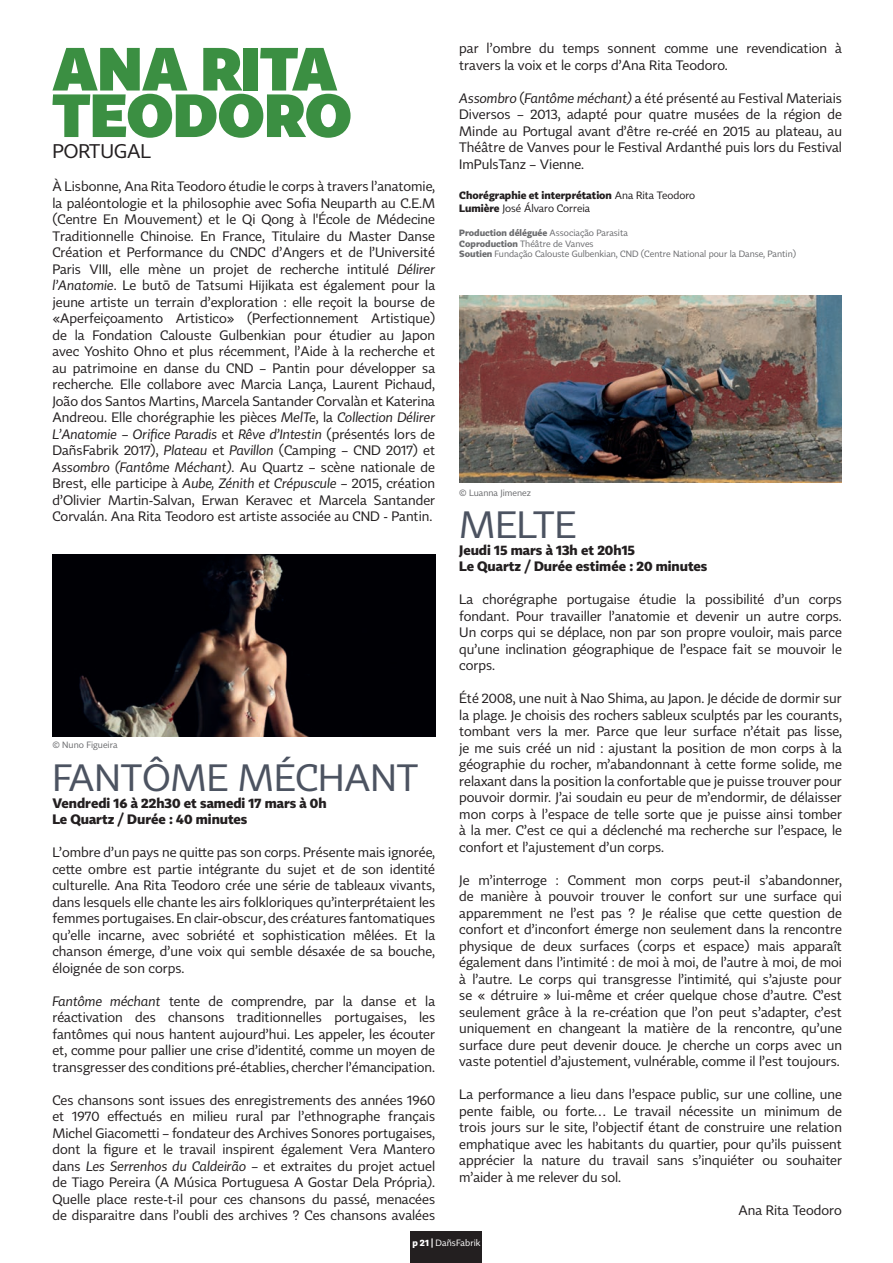
<style>
.page{position:relative;width:893px;height:1263px;background:#fff}
.page>*{position:absolute;margin:0;border:0;box-sizing:border-box;transform-origin:0 0}
.t1{font:900 60px/46.5px "Tabac Sans";color:#3b8f42}
.t2{font:37.5px "Tabac Sans";color:#4c5361}
.t3{font:19.5px "Tabac Sans";color:#231f20}
.t4{font:13.5px/16.5px "Tabac Sans";color:#231f20;text-align:justify}
.t5{font:700 13.5px/16.5px "Tabac Sans";color:#231f20}
.t6{font:700 10.5px/13.5px "Tabac Sans";color:#231f20}
.t7{font:9px/10.5px "Tabac Sans";color:#6c6d70}
.t8{font:9px "Tabac Sans";letter-spacing:.005em;color:#fff}
.s1{font-style:italic}
.s2{font-weight:400}
.s3{font-weight:700}
</style>
<div class="page">
<img style="left:52px;top:555px;width:383px;height:181px">
<img style="left:459px;top:296px;width:383px;height:187px">
<div style="left:410px;top:1231px;width:72px;height:32px;background:#231f20"></div>
<h1 class="t1" style="left:52px;top:46px;width:301px">ANA RITA<br>TEODORO</h1>
<h3 class="t3" style="left:52px;top:139px;width:100px">PORTUGAL</h3>
<p class="t4" style="left:52px;top:178px;width:384px">À Lisbonne, Ana Rita Teodoro étudie le corps à travers l’anatomie, la paléontologie et la philosophie avec Sofia Neuparth au C.E.M (Centre En Mouvement) et le Qi Qong à l'École de Médecine Traditionnelle Chinoise. En France, Titulaire du Master Danse Création et Performance du CNDC d’Angers et de l’Université Paris VIII, elle mène un projet de recherche intitulé <span class="s1">Délirer l’Anatomie</span>. Le butō de Tatsumi Hijikata est également pour la jeune artiste un terrain d’exploration : elle reçoit la bourse de «Aperfeiçoamento Artistico» (Perfectionnement Artistique) de la Fondation Calouste Gulbenkian pour étudier au Japon avec Yoshito Ohno et plus récemment, l’Aide à la recherche et au patrimoine en danse du CND – Pantin pour développer sa recherche. Elle collabore avec Marcia Lança, Laurent Pichaud, João dos Santos Martins, Marcela Santander Corvalàn et Katerina Andreou. Elle chorégraphie les pièces <span class="s1">MelTe</span>, la <span class="s1">Collection Délirer L’Anatomie</span> – <span class="s1">Orifice Paradis</span> et <span class="s1">Rêve d’Intestin</span> (présentés lors de DañsFabrik 2017), <span class="s1">Plateau</span> et <span class="s1">Pavillon</span> (Camping – CND 2017) et <span class="s1">Assombro (Fantôme Méchant)</span>. Au Quartz – scène nationale de Brest, elle participe à <span class="s1">Aube, Zénith et Crépuscule</span> – 2015, création d’Olivier Martin-Salvan, Erwan Keravec et Marcela Santander Corvalán. Ana Rita Teodoro est artiste associée au CND - Pantin.</p>
<p class="t7" style="left:52px;top:739px;width:67px">© Nuno Figueira</p>
<h2 class="t2" style="left:52px;top:755px;width:367px">FANTÔME MÉCHANT</h2>
<p class="t5" style="left:52px;top:795px;width:276px">Vendredi 16 à 22h30 et samedi 17 mars à 0h<br>Le Quartz / Durée : 40 minutes</p>
<p class="t4" style="left:52px;top:844px;width:384px">L’ombre d’un pays ne quitte pas son corps. Présente mais ignorée, cette ombre est partie intégrante du sujet et de son identité culturelle. Ana Rita Teodoro crée une série de tableaux vivants, dans lesquels elle chante les airs folkloriques qu’interprétaient les femmes portugaises. En clair-obscur, des créatures fantomatiques qu’elle incarne, avec sobriété et sophistication mêlées. Et la chanson émerge, d’une voix qui semble désaxée de sa bouche, éloignée de son corps.</p>
<p class="t4" style="left:52px;top:993px;width:384px"><span class="s1">Fantôme méchant</span> tente de comprendre, par la danse et la réactivation des chansons traditionnelles portugaises, les fantômes qui nous hantent aujourd’hui. Les appeler, les écouter et, comme pour pallier une crise d’identité, comme un moyen de transgresser des conditions pré-établies, chercher l’émancipation.</p>
<p class="t4" style="left:52px;top:1092px;width:384px">Ces chansons sont issues des enregistrements des années 1960 et 1970 effectués en milieu rural par l’ethnographe français Michel Giacometti – fondateur des Archives Sonores portugaises, dont la figure et le travail inspirent également Vera Mantero dans <span class="s1">Les Serrenhos du Caldeirão</span> – et extraites du projet actuel de Tiago Pereira (A Música Portuguesa A Gostar Dela Própria).<br>Quelle place reste-t-il pour ces chansons du passé, menacées de disparaitre dans l’oubli des archives ? Ces chansons avalées</p>
<p class="t4" style="left:459px;top:40px;width:384px">par l’ombre du temps sonnent comme une revendication à travers la voix et le corps d’Ana Rita Teodoro.</p>
<p class="t4" style="left:459px;top:90px;width:384px"><span class="s1">Assombro</span> (<span class="s1">Fantôme méchant)</span> a été présenté au Festival Materiais Diversos – 2013, adapté pour quatre musées de la région de Minde au Portugal avant d’être re-créé en 2015 au plateau, au Théâtre de Vanves pour le Festival Ardanthé puis lors du Festival ImPulsTanz – Vienne.</p>
<p class="t6" style="left:459px;top:188px;width:237px">Chorégraphie et interprétation <span class="s2">Ana Rita Teodoro<br></span>Lumière <span class="s2">José Álvaro Correia</span></p>
<p class="t7" style="left:459px;top:228px;width:338px"><span class="s3">Production déléguée</span> Associação Parasita<br><span class="s3">Coproduction</span> Théâtre de Vanves<br><span class="s3">Soutien</span> Fundação Calouste Gulbenkian, CND (Centre National pour la Danse, Pantin)</p>
<p class="t7" style="left:459px;top:488px;width:73px">© Luanna Jimenez</p>
<h2 class="t2" style="left:459px;top:502px;width:118px">MELTE</h2>
<p class="t5" style="left:459px;top:542px;width:250px">Jeudi 15 mars à 13h et 20h15<br>Le Quartz / Durée estimée : 20 minutes</p>
<p class="t4" style="left:459px;top:591px;width:384px">La chorégraphe portugaise étudie la possibilité d’un corps fondant. Pour travailler l’anatomie et devenir un autre corps.<br>Un corps qui se déplace, non par son propre vouloir, mais parce qu’une inclination géographique de l’espace fait se mouvoir le corps.</p>
<p class="t4" style="left:459px;top:690px;width:384px">Été 2008, une nuit à Nao Shima, au Japon. Je décide de dormir sur la plage. Je choisis des rochers sableux sculptés par les courants, tombant vers la mer. Parce que leur surface n’était pas lisse, je me suis créé un nid : ajustant la position de mon corps à la géographie du rocher, m’abandonnant à cette forme solide, me relaxant dans la position la confortable que je puisse trouver pour pouvoir dormir. J’ai soudain eu peur de m’endormir, de délaisser mon corps à l’espace de telle sorte que je puisse ainsi tomber à la mer. C’est ce qui a déclenché ma recherche sur l’espace, le confort et l’ajustement d’un corps.</p>
<p class="t4" style="left:459px;top:872px;width:384px">Je m’interroge : Comment mon corps peut-il s’abandonner, de manière à pouvoir trouver le confort sur une surface qui apparemment ne l’est pas ? Je réalise que cette question de confort et d’inconfort émerge non seulement dans la rencontre physique de deux surfaces (corps et espace) mais apparaît également dans l’intimité : de moi à moi, de l’autre à moi, de moi à l’autre. Le corps qui transgresse l’intimité, qui s’ajuste pour se « détruire » lui-même et créer quelque chose d’autre. C’est seulement grâce à la re-création que l’on peut s’adapter, c’est uniquement en changeant la matière de la rencontre, qu’une surface dure peut devenir douce. Je cherche un corps avec un vaste potentiel d’ajustement, vulnérable, comme il l’est toujours.</p>
<p class="t4" style="left:459px;top:1086px;width:384px">La performance a lieu dans l’espace public, sur une colline, une pente faible, ou forte… Le travail nécessite un minimum de trois jours sur le site, l’objectif étant de construire une relation emphatique avec les habitants du quartier, pour qu’ils puissent apprécier la nature du travail sans s’inquiéter ou souhaiter m’aider à me relever du sol.</p>
<p class="t4" style="left:738px;top:1202px;width:105px">Ana Rita Teodoro</p>
<p class="t8" style="left:412px;top:1238px;width:70px"><span class="s3">p 21 |</span> DañsFabrik</p>
</div>
